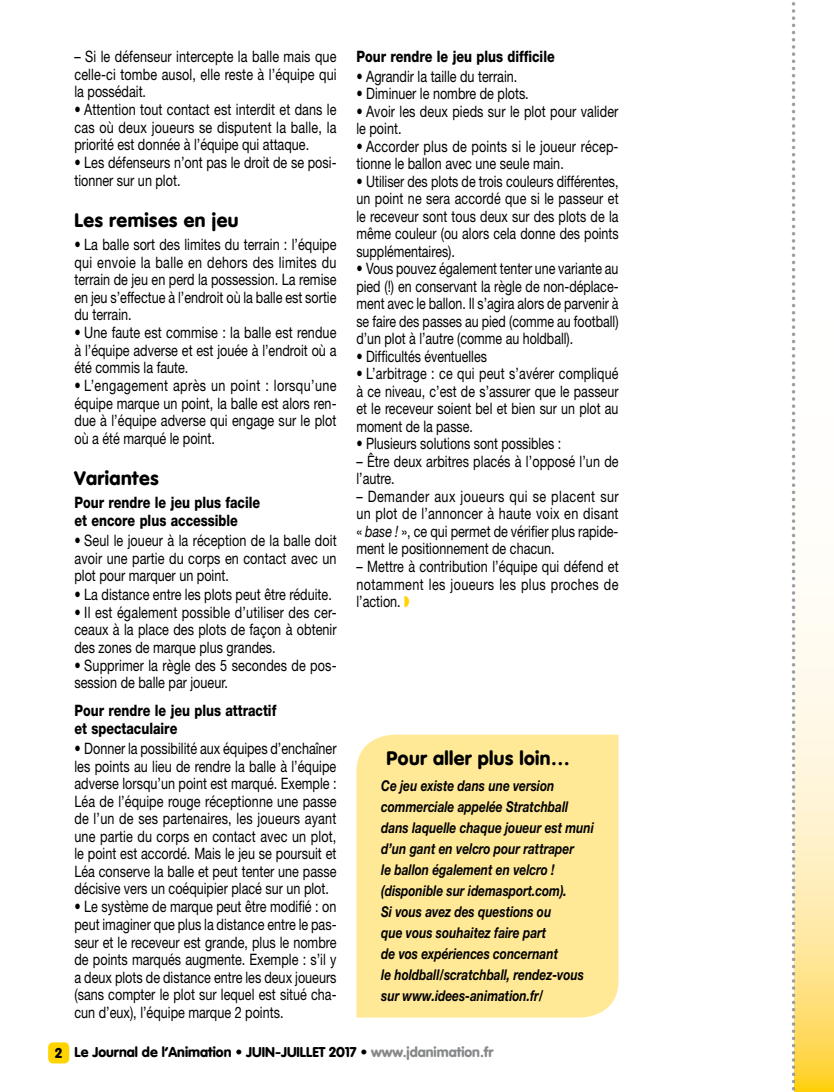
<style>
.page{position:relative;width:834px;height:1092px;background:#fff}
.page>*{position:absolute;margin:0;border:0;box-sizing:border-box;transform-origin:0 0}
.t1{font:900 19.25px "VAG Rounded";letter-spacing:.025em;color:#000}
.t2{font:15.75px/17.5px "Helvetica Neue";color:#000;text-align:justify;scale:.8 1}
.t3{font:15.75px/17.5px "Helvetica Neue";color:#000;text-align:justify;scale:.79 1}
.t4{font:800 15.75px/17.5px "Helvetica Neue";color:#000;scale:.8 1}
.t5{font:italic 700 14.88px/21px "Helvetica Neue";color:#000;scale:.8 1}
.t6{font:900 14px "VAG Rounded";color:#000}
.s1{font-style:italic}
.s2{color:#ffd400}
.s3{color:#87888a}
</style>
<div class="page">
<div style="left:48px;top:1042px;width:21px;height:21px;background:#ffd400;border-radius:5px"></div>
<svg style="left:795px;top:3px;width:38px;height:1088px"></svg>
<svg style="left:791px;top:2px;width:4px;height:1090px"></svg>
<div style="left:356px;top:734px;width:262px;height:283px;background:#ffe996"></div>
<p class="t2" style="left:74px;top:47px;width:329px">– Si le défenseur intercepte la balle mais que celle-ci tombe ausol, elle reste à l’équipe qui la possédait.</p>
<p class="t2" style="left:74px;top:100px;width:329px">• Attention tout contact est interdit et dans le cas où deux joueurs se disputent la balle, la priorité est donnée à l’équipe qui attaque.</p>
<p class="t2" style="left:74px;top:154px;width:329px">• Les défenseurs n’ont pas le droit de se posi&shy;tionner sur un plot.</p>
<p class="t1" style="left:74px;top:209px;width:166px">Les remises en jeu</p>
<p class="t2" style="left:74px;top:235px;width:329px">• La balle sort des limites du terrain : l’équipe qui envoie la balle en dehors des limites du terrain de jeu en perd la possession. La remise en jeu s’effectue à l’endroit où la balle est sortie du terrain.</p>
<p class="t2" style="left:74px;top:324px;width:329px">• Une faute est commise : la balle est rendue à l’équipe adverse et est jouée à l’endroit où a été commis la faute.</p>
<p class="t2" style="left:74px;top:377px;width:329px">• L’engagement après un point : lorsqu’une équipe marque un point, la balle est alors ren&shy;due à l’équipe adverse qui engage sur le plot où a été marqué le point.</p>
<p class="t1" style="left:74px;top:467px;width:86px">Variantes</p>
<p class="t4" style="left:74px;top:494px;width:234px">Pour rendre le jeu plus facile et encore plus accessible</p>
<p class="t2" style="left:74px;top:532px;width:329px">• Seul le joueur à la réception de la balle doit avoir une partie du corps en contact avec un plot pour marquer un point.</p>
<p class="t2" style="left:74px;top:585px;width:323px">• La distance entre les plots peut être réduite.</p>
<p class="t2" style="left:74px;top:603px;width:329px">• Il est également possible d’utiliser des cer&shy;ceaux à la place des plots de façon à obtenir des zones de marque plus grandes.</p>
<p class="t2" style="left:74px;top:656px;width:329px">• Supprimer la règle des 5 secondes de pos&shy;session de balle par joueur.</p>
<p class="t4" style="left:74px;top:701px;width:254px">Pour rendre le jeu plus attractif et spectaculaire</p>
<p class="t2" style="left:74px;top:739px;width:329px">• Donner la possibilité aux équipes d’enchaîner les points au lieu de rendre la balle à l’équipe adverse lorsqu’un point est marqué. Exemple :<br>Léa de l’équipe rouge réceptionne une passe de l’un de ses partenaires, les joueurs ayant une partie du corps en contact avec un plot, le point est accordé. Mais le jeu se poursuit et Léa conserve la balle et peut tenter une passe décisive vers un coéquipier placé sur un plot.</p>
<p class="t2" style="left:74px;top:897px;width:329px">• Le système de marque peut être modifié : on peut imaginer que plus la distance entre le pas&shy;seur et le receveur est grande, plus le nombre de points marqués augmente. Exemple : s’il y a deux plots de distance entre les deux joueurs (sans compter le plot sur lequel est situé cha&shy;cun d’eux), l’équipe marque 2 points.</p>
<p class="t4" style="left:356px;top:47px;width:249px">Pour rendre le jeu plus difficile</p>
<p class="t2" style="left:356px;top:67px;width:202px">• Agrandir la taille du terrain.</p>
<p class="t2" style="left:356px;top:85px;width:217px">• Diminuer le nombre de plots.</p>
<p class="t2" style="left:356px;top:102px;width:329px">• Avoir les deux pieds sur le plot pour valider le point.</p>
<p class="t2" style="left:356px;top:137px;width:329px">• Accorder plus de points si le joueur récep&shy;tionne le ballon avec une seule main.</p>
<p class="t3" style="left:356px;top:172px;width:333px">• Utiliser des plots de trois couleurs différentes, un point ne sera accordé que si le passeur et le receveur sont tous deux sur des plots de la même couleur (ou alors cela donne des points supplémentaires).</p>
<p class="t3" style="left:356px;top:260px;width:333px">• Vous pouvez également tenter une variante au pied (!) en conservant la règle de non-déplace&shy;ment avec le ballon. Il s’agira alors de parvenir à se faire des passes au pied (comme au football) d’un plot à l’autre (comme au holdball).</p>
<p class="t3" style="left:356px;top:347px;width:167px">• Difficultés éventuelles</p>
<p class="t3" style="left:356px;top:365px;width:333px">• L’arbitrage : ce qui peut s’avérer compliqué à ce niveau, c’est de s’assurer que le passeur et le receveur soient bel et bien sur un plot au moment de la passe.</p>
<p class="t3" style="left:356px;top:435px;width:261px">• Plusieurs solutions sont possibles :</p>
<p class="t2" style="left:356px;top:452px;width:329px">– Être deux arbitres placés à l’opposé l’un de l’autre.</p>
<p class="t2" style="left:356px;top:487px;width:329px">– Demander aux joueurs qui se placent sur un plot de l’annoncer à haute voix en disant « <span class="s1">base !</span> », ce qui permet de vérifier plus rapide&shy;ment le positionnement de chacun.</p>
<p class="t2" style="left:356px;top:557px;width:329px">– Mettre à contribution l’équipe qui défend et notamment les joueurs les plus proches de l’action. <span class="s2">◗</span></p>
<p class="t1" style="left:386px;top:746px;width:185px">Pour aller plus loin…</p>
<p class="t5" style="left:381px;top:775px;width:267px">Ce jeu existe dans une version commerciale appelée Stratchball dans laquelle chaque joueur est muni d’un gant en velcro pour rattraper<br>le ballon également en velcro ! (disponible sur idemasport.com).<br>Si vous avez des questions ou<br>que vous souhaitez faire part<br>de vos expériences concernant<br>le holdball/scratchball, rendez-vous sur www.idees-animation.fr/</p>
<p class="t6" style="left:55px;top:1043px;width:439px">2 Le Journal de l’Animation • JUIN-JUILLET 2017 • <span class="s3">www.jdanimation.fr</span></p>
</div>
